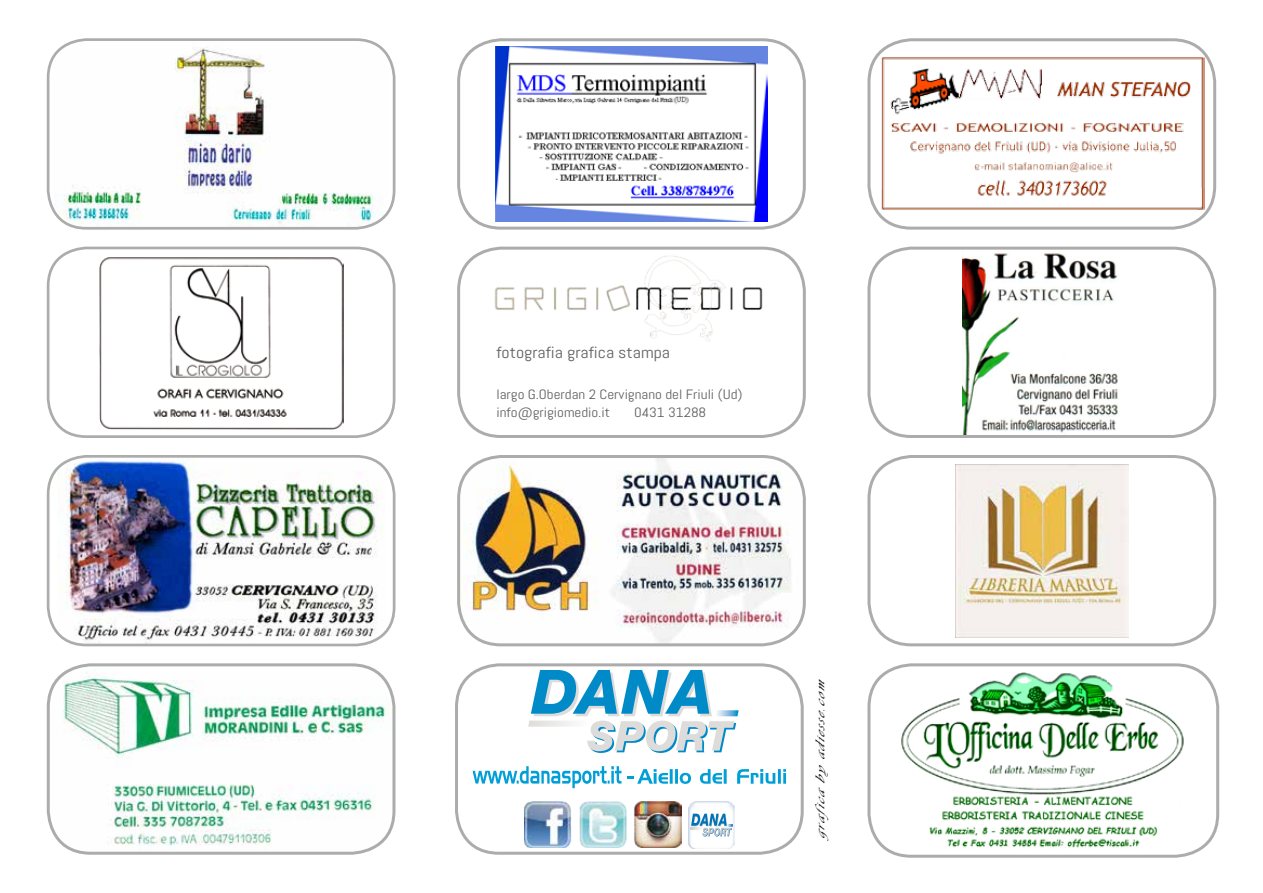
<style>
.page{position:relative;width:1263px;height:893px;background:#fff}
.page>*{position:absolute;margin:0;border:0;box-sizing:border-box;transform-origin:0 0}
.t1{font:16.2px "Abel";color:#5f6062;scale:1.11 1}
.t2{font:13.5px/18px "Abel";color:#5f6062;scale:1.11 1}
.t3{font:italic 13.5px "Vivaldii";color:#000;scale:1.33 1}
</style>
<div class="page">
<img style="left:54px;top:40px;width:334px;height:188px">
<div style="left:47px;top:38px;width:348px;height:192px;border:3px solid #acacac;border-radius:38px"></div>
<img style="left:99px;top:257px;width:244px;height:172px">
<div style="left:47px;top:247px;width:348px;height:191px;border:3px solid #acacac;border-radius:38px"></div>
<img style="left:57px;top:456px;width:328px;height:189px">
<div style="left:47px;top:455px;width:348px;height:191px;border:3px solid #acacac;border-radius:38px"></div>
<img style="left:48px;top:665px;width:346px;height:188px">
<div style="left:47px;top:663px;width:348px;height:192px;border:3px solid #acacac;border-radius:43px"></div>
<img style="left:496px;top:46px;width:271px;height:176px">
<div style="left:457px;top:38px;width:349px;height:192px;border:3px solid #acacac;border-radius:43px"></div>
<img style="left:478px;top:248px;width:301px;height:93px">
<div style="left:457px;top:247px;width:349px;height:191px;border:3px solid #acacac;border-radius:43px"></div>
<img style="left:460px;top:456px;width:342px;height:189px">
<div style="left:457px;top:455px;width:349px;height:191px;border:3px solid #acacac;border-radius:43px"></div>
<svg style="left:528px;top:670px;width:211px;height:83px"></svg>
<img style="left:524px;top:801px;width:157px;height:47px">
<img style="left:688px;top:802px;width:47px;height:46px">
<svg style="left:690px;top:814px;width:42px;height:22px"></svg>
<svg style="left:472px;top:766px;width:149px;height:22px"></svg>
<svg style="left:627px;top:769px;width:159px;height:15px"></svg>
<div style="left:455px;top:663px;width:349px;height:192px;border:3px solid #acacac;border-radius:43px"></div>
<img style="left:879px;top:54px;width:325px;height:159px">
<div style="left:867px;top:38px;width:349px;height:192px;border:3px solid #acacac;border-radius:43px"></div>
<img style="left:962px;top:253px;width:156px;height:181px">
<div style="left:867px;top:247px;width:349px;height:191px;border:3px solid #acacac;border-radius:43px"></div>
<img style="left:900px;top:672px;width:287px;height:182px">
<div style="left:867px;top:663px;width:352px;height:195px;border:3px solid #acacac;border-radius:43px"></div>
<img style="left:955px;top:464px;width:173px;height:173px">
<div style="left:867px;top:455px;width:349px;height:191px;border:3px solid #acacac;border-radius:43px"></div>
<p class="t1" style="left:496px;top:342px;width:158px">fotografia grafica stampa</p>
<p class="t2" style="left:496px;top:386px;width:223px">largo G.Oberdan 2 Cervignano del Friuli (Ud) info@grigiomedio.it</p>
<p class="t2" style="left:634px;top:404px;width:67px">0431 31288</p>
<p class="t3" style="left:812px;top:838px;width:122px;rotate:-90deg">grafica by adiesse.com</p>
</div>
